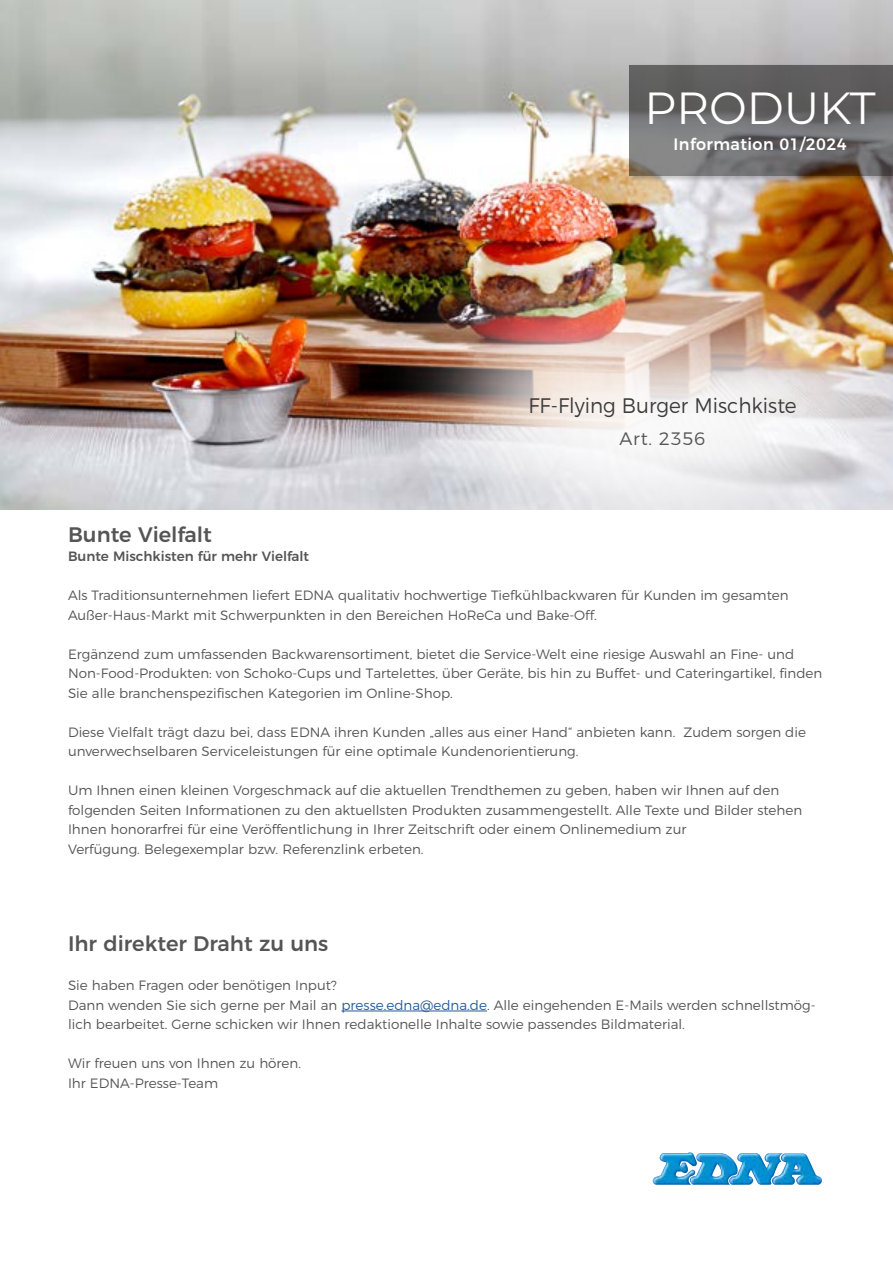
<style>
.page{position:relative;width:893px;height:1263px;background:#fff}
.page>*{position:absolute;margin:0;border:0;box-sizing:border-box;transform-origin:0 0}
.t1{font:45px "Montserrat";color:#fff}
.t2{font:500 21px "Montserrat";color:#555}
.t3{font:300 21px "Montserrat";color:#3c3c3c;scale:.95 1}
.t4{font:300 18px "Montserrat";letter-spacing:.04em;color:#555}
.t5{font:500 16.5px "Montserrat";letter-spacing:.025em;color:#fff}
.t6{font:300 13.5px/19.5px "Montserrat";color:#555}
.t7{font:500 13.5px "Montserrat";color:#555}
.s1{color:#275b9b}
</style>
<div class="page">
<hr style="left:341px;top:1011px;width:146px;height:1px;background:#275b9b">
<img style="left:0;top:0;width:893px;height:509px">
<div style="left:628px;top:64px;width:265px;height:118px;background:#000;opacity:.5"></div>
<svg style="left:629px;top:65px;width:264px;height:110px;background:#686767"></svg>
<svg style="left:652px;top:1153px;width:170px;height:32px"></svg>
<img style="left:653px;top:1152px;width:130px;height:33px">
<img style="left:376px;top:240px;width:517px;height:270px">
<h1 class="t1" style="left:645px;top:77px;width:232px">PRODUKT</h1>
<p class="t5" style="left:674px;top:131px;width:174px">Information 01/2024</p>
<h2 class="t3" style="left:528px;top:389px;width:284px">FF-Flying Burger Mischkiste</h2>
<h3 class="t4" style="left:620px;top:425px;width:87px">Art. 2356</h3>
<h2 class="t2" style="left:68px;top:517px;width:145px">Bunte Vielfalt</h2>
<p class="t7" style="left:68px;top:545px;width:243px">Bunte Mischkisten für mehr Vielfalt</p>
<p class="t6" style="left:68px;top:584px;width:722px">Als Traditionsunternehmen liefert EDNA qualitativ hochwertige Tiefkühlbackwaren für Kunden im gesamten<br>Außer-Haus-Markt mit Schwerpunkten in den Bereichen HoReCa und Bake-Off.</p>
<p class="t6" style="left:68px;top:643px;width:756px">Ergänzend zum umfassenden Backwarensortiment, bietet die Service-Welt eine riesige Auswahl an Fine- und<br>Non-Food-Produkten: von Schoko-Cups und Tartelettes, über Geräte, bis hin zu Buffet- und Cateringartikel, finden<br>Sie alle branchenspezifischen Kategorien im Online-Shop.</p>
<p class="t6" style="left:68px;top:721px;width:739px">Diese Vielfalt trägt dazu bei, dass EDNA ihren Kunden „alles aus einer Hand“ anbieten kann. Zudem sorgen die unverwechselbaren Serviceleistungen für eine optimale Kundenorientierung.</p>
<p class="t6" style="left:68px;top:779px;width:736px">Um Ihnen einen kleinen Vorgeschmack auf die aktuellen Trendthemen zu geben, haben wir Ihnen auf den folgenden Seiten Informationen zu den aktuellsten Produkten zusammengestellt. Alle Texte und Bilder stehen Ihnen honorarfrei für eine Veröffentlichung in Ihrer Zeitschrift oder einem Onlinemedium zur<br>Verfügung. Belegexemplar bzw. Referenzlink erbeten.</p>
<h2 class="t2" style="left:68px;top:927px;width:262px">Ihr direkter Draht zu uns</h2>
<p class="t6" style="left:68px;top:974px;width:749px">Sie haben Fragen oder benötigen Input?<br>Dann wenden Sie sich gerne per Mail an <span class="s1">presse.edna@edna.de</span>. Alle eingehenden E-Mails werden schnellstmög&shy;lich bearbeitet. Gerne schicken wir Ihnen redaktionelle Inhalte sowie passendes Bildmaterial.</p>
<p class="t6" style="left:68px;top:1052px;width:235px">Wir freuen uns von Ihnen zu hören.<br>Ihr EDNA-Presse-Team</p>
</div>
